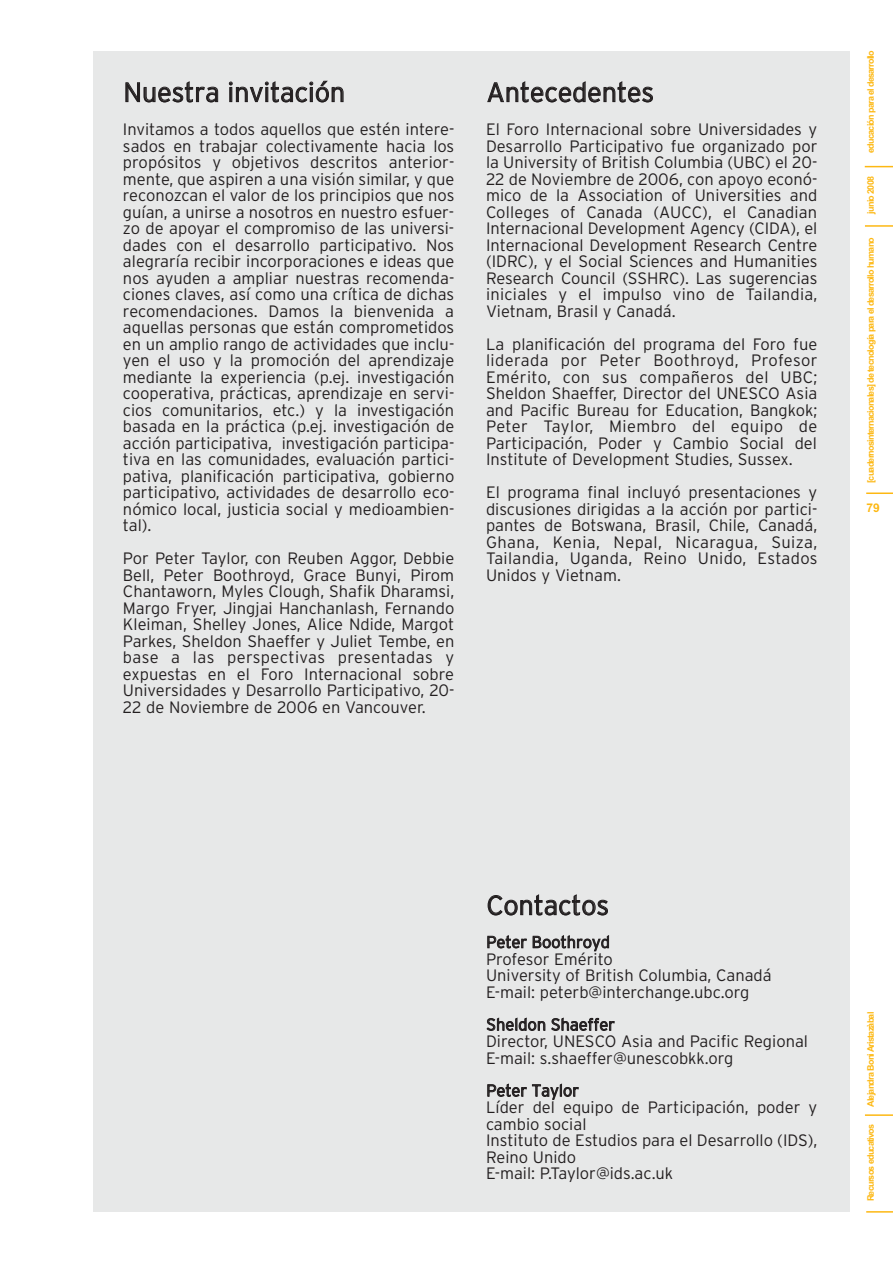
<style>
.page{position:relative;width:893px;height:1263px;background:#fff}
.page>*{position:absolute;margin:0;border:0;box-sizing:border-box;transform-origin:0 0}
.t1{font:300 27px "Interstate";color:#231f20}
.t2{font:300 16.5px/16.5px "Interstate";color:#231f20;text-align:justify}
.t3{font:12px "Arial Bold MS";color:#fdb813}
.t4{font:9px "Arial Bold MS";letter-spacing:-.085em;color:#fdb813}
</style>
<div class="page">
<hr style="left:865px;top:225px;width:28px;height:2px;background:#fdb813">
<svg style="left:865px;top:166px;width:28px;height:1px"></svg>
<svg style="left:866px;top:493px;width:27px;height:1px"></svg>
<hr style="left:865px;top:1114px;width:28px;height:2px;background:#fdb813">
<hr style="left:866px;top:1211px;width:27px;height:2px;background:#fdb813">
<div style="left:93px;top:51px;width:757px;height:1161px;background:#e7e8e8"></div>
<h1 class="t1" style="left:123px;top:83px;width:223px">Nuestra invitación</h1>
<p class="t2" style="left:123px;top:123px;width:333px">Invitamos a todos aquellos que estén intere&shy;sados en trabajar colectivamente hacia los propósitos y objetivos descritos anterior&shy;mente, que aspiren a una visión similar, y que reconozcan el valor de los principios que nos guían, a unirse a nosotros en nuestro esfuer&shy;zo de apoyar el compromiso de las universi&shy;dades con el desarrollo participativo. Nos alegraría recibir incorporaciones e ideas que nos ayuden a ampliar nuestras recomenda&shy;ciones claves, así como una crítica de dichas recomendaciones. Damos la bienvenida a aquellas personas que están comprometidos en un amplio rango de actividades que inclu&shy;yen el uso y la promoción del aprendizaje mediante la experiencia (p.ej. investigación cooperativa, prácticas, aprendizaje en servi&shy;cios comunitarios, etc.) y la investigación basada en la práctica (p.ej. investigación de acción participativa, investigación participa&shy;tiva en las comunidades, evaluación partici&shy;pativa, planificación participativa, gobierno participativo, actividades de desarrollo eco&shy;nómico local, justicia social y medioambien&shy;tal).</p>
<p class="t2" style="left:123px;top:552px;width:333px">Por Peter Taylor, con Reuben Aggor, Debbie Bell, Peter Boothroyd, Grace Bunyi, Pirom Chantaworn, Myles Clough, Shafik Dharamsi, Margo Fryer, Jingjai Hanchanlash, Fernando Kleiman, Shelley Jones, Alice Ndide, Margot Parkes, Sheldon Shaeffer y Juliet Tembe, en base a las perspectivas presentadas y expuestas en el Foro Internacional sobre Universidades y Desarrollo Participativo, 20- 22 de Noviembre de 2006 en Vancouver.</p>
<h1 class="t1" style="left:486px;top:83px;width:169px">Antecedentes</h1>
<p class="t2" style="left:486px;top:123px;width:333px">El Foro Internacional sobre Universidades y Desarrollo Participativo fue organizado por la University of British Columbia (UBC) el 20- 22 de Noviembre de 2006, con apoyo econó&shy;mico de la Association of Universities and Colleges of Canada (AUCC), el Canadian Internacional Development Agency (CIDA), el Internacional Development Research Centre (IDRC), y el Social Sciences and Humanities Research Council (SSHRC). Las sugerencias iniciales y el impulso vino de Tailandia, Vietnam, Brasil y Canadá.</p>
<p class="t2" style="left:486px;top:337px;width:333px">La planificación del programa del Foro fue liderada por Peter Boothroyd, Profesor Emérito, con sus compañeros del UBC; Sheldon Shaeffer, Director del UNESCO Asia and Pacific Bureau for Education, Bangkok; Peter Taylor, Miembro del equipo de Participación, Poder y Cambio Social del Institute of Development Studies, Sussex.</p>
<p class="t2" style="left:486px;top:486px;width:333px">El programa final incluyó presentaciones y discusiones dirigidas a la acción por partici&shy;pantes de Botswana, Brasil, Chile, Canadá, Ghana, Kenia, Nepal, Nicaragua, Suiza, Tailandia, Uganda, Reino Unido, Estados Unidos y Vietnam.</p>
<p class="t4" style="left:867px;top:153px;width:104px;rotate:-90deg">educación para el desarrollo</p>
<p class="t4" style="left:867px;top:214px;width:39px;rotate:-90deg">junio 2008</p>
<p class="t4" style="left:867px;top:483px;width:247px;rotate:-90deg">[cuadernosinternacionales] de tecnología para el desarrollo humano</p>
<p class="t3" style="left:866px;top:504px;width:15px">79</p>
<h1 class="t1" style="left:486px;top:896px;width:124px">Contactos</h1>
<p class="t2" style="left:486px;top:935px;width:287px;text-align:left">Peter Boothroyd<br>Profesor Emérito<br>University of British Columbia, Canadá<br>E-mail: peterb@interchange.ubc.org</p>
<p class="t2" style="left:486px;top:1018px;width:323px;text-align:left">Sheldon Shaeffer<br>Director, UNESCO Asia and Pacific Regional<br>E-mail: s.shaeffer@unescobkk.org</p>
<p class="t2" style="left:486px;top:1084px;width:333px;text-align:left">Peter Taylor<br>Líder del equipo de Participación, poder y cambio social<br>Instituto de Estudios para el Desarrollo (IDS),<br>Reino Unido<br>E-mail: P.Taylor@ids.ac.uk</p>
<p class="t4" style="left:867px;top:1107px;width:97px;rotate:-90deg">Alejandra Boni Aristazàbal</p>
<p class="t4" style="left:867px;top:1201px;width:79px;rotate:-90deg">Recursos educativos</p>
</div>
